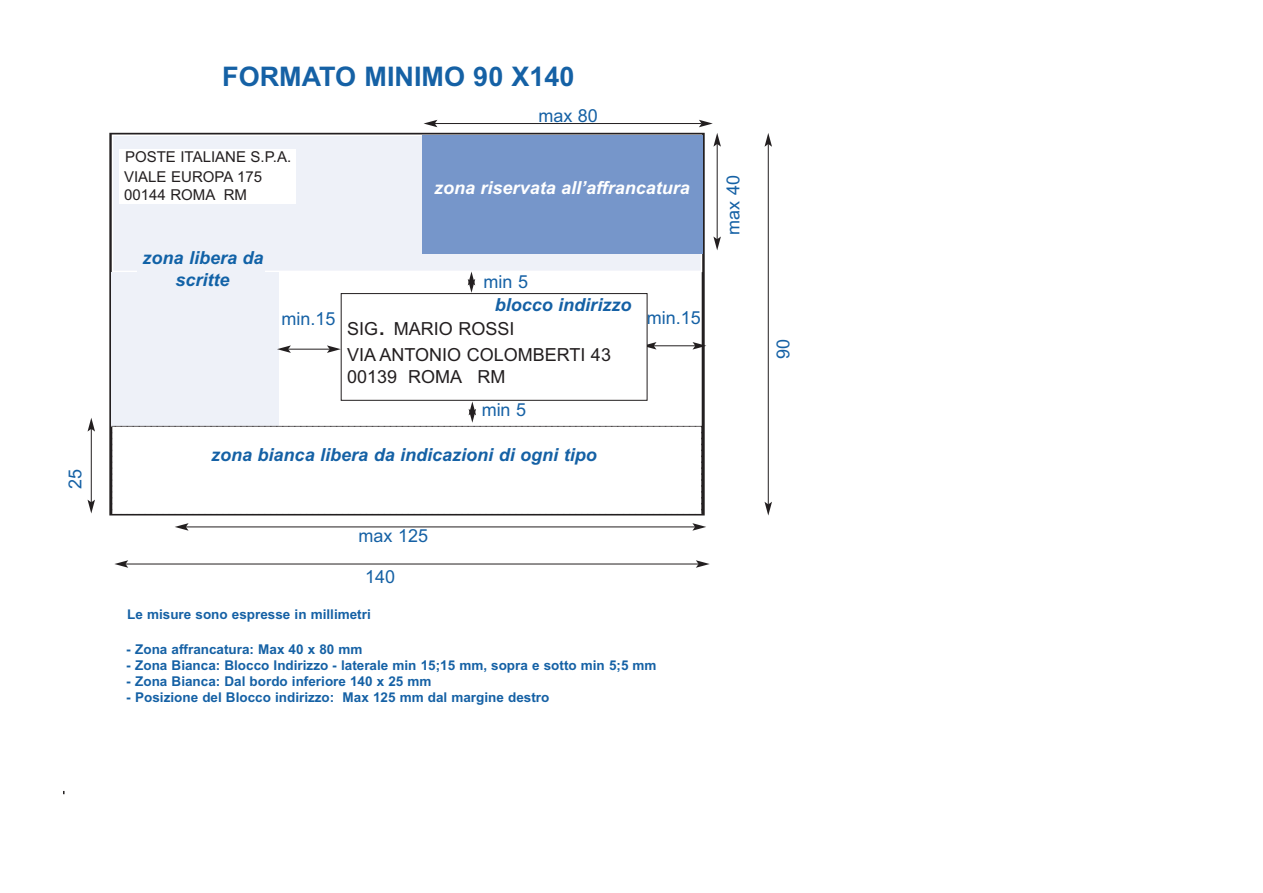
<style>
.page{position:relative;width:1263px;height:893px;background:#fff}
.page>*{position:absolute;margin:0;border:0;box-sizing:border-box;transform-origin:0 0}
.t1{font:700 27px "Arial";color:#1561a5}
.t2{font:italic 700 18px "Arial";color:#1561a5}
.t3{font:18px/25.8px "Arial";color:#231f20}
.t4{font:18px "Arial";color:#1561a5}
.t5{font:italic 700 18px "Arial";color:#fff}
.t6{font:italic 700 18px/21.6px "Arial";color:#1162a7;text-align:center}
.t7{font:15px/19.4px "Arial";color:#231f20}
.t8{font:700 13.5px "Arial";color:#1561a5}
.s1{font-size:27px}
</style>
<div class="page">
<div style="left:113px;top:136px;width:588px;height:135px;background:#eef1f8"></div>
<div style="left:112px;top:134px;width:590px;height:138px;border:2px solid #fff"></div>
<div style="left:422px;top:135px;width:280px;height:118px;background:#7696ca"></div>
<hr style="left:435px;top:123px;width:266px;height:1px;background:#231f20">
<svg style="left:424px;top:120px;width:13px;height:7px"></svg>
<svg style="left:699px;top:120px;width:14px;height:7px"></svg>
<hr style="left:717px;top:144px;width:1px;height:95px;background:#231f20">
<svg style="left:713px;top:236px;width:8px;height:14px"></svg>
<svg style="left:713px;top:133px;width:8px;height:14px"></svg>
<hr style="left:126px;top:564px;width:572px;height:1px;background:#231f20">
<svg style="left:114px;top:560px;width:14px;height:8px"></svg>
<svg style="left:696px;top:560px;width:14px;height:8px"></svg>
<div style="left:120px;top:149px;width:176px;height:55px;background:#fff"></div>
<hr style="left:654px;top:345px;width:41px;height:1px;background:#231f20">
<svg style="left:647px;top:342px;width:9px;height:8px"></svg>
<svg style="left:692px;top:342px;width:14px;height:8px"></svg>
<svg style="left:468px;top:272px;width:7px;height:21px"></svg>
<hr style="left:91px;top:429px;width:1px;height:73px;background:#231f20">
<svg style="left:88px;top:500px;width:7px;height:13px"></svg>
<svg style="left:88px;top:418px;width:7px;height:14px"></svg>
<div style="left:112px;top:272px;width:167px;height:154px;background:#eef1f8"></div>
<hr style="left:288px;top:349px;width:42px;height:1px;background:#231f20">
<svg style="left:277px;top:345px;width:14px;height:8px"></svg>
<svg style="left:327px;top:345px;width:14px;height:8px"></svg>
<hr style="left:768px;top:144px;width:1px;height:360px;background:#231f20">
<svg style="left:764px;top:133px;width:8px;height:14px"></svg>
<svg style="left:764px;top:502px;width:8px;height:14px"></svg>
<div style="left:341px;top:293px;width:306px;height:108px;border:1px solid #231f20"></div>
<svg style="left:112px;top:401px;width:590px;height:114px"></svg>
<div style="left:137px;top:230px;width:128px;height:68px;background:#eef1f8"></div>
<hr style="left:186px;top:527px;width:509px;height:1px;background:#231f20">
<svg style="left:175px;top:523px;width:14px;height:8px"></svg>
<svg style="left:692px;top:523px;width:14px;height:8px"></svg>
<h2 class="t4" style="left:65px;top:489px;width:22px;rotate:-90deg">25</h2>
<h1 class="t1" style="left:222px;top:61px;width:354px">FORMATO MINIMO 90 X140</h1>
<p class="t7" style="left:124px;top:147px;width:169px">POSTE ITALIANE S.P.A.<br>VIALE EUROPA 175</p>
<p class="t7" style="left:124px;top:185px;width:124px">00144 ROMA RM</p>
<h2 class="t4" style="left:538px;top:106px;width:61px">max 80</h2>
<h2 class="t5" style="left:434px;top:177px;width:257px">zona riservata all’affrancatura</h2>
<h2 class="t6" style="left:143px;top:247px;width:123px">zona libera da scritte</h2>
<h2 class="t4" style="left:281px;top:308px;width:56px">min.15</h2>
<h2 class="t4" style="left:483px;top:272px;width:46px">min 5</h2>
<h2 class="t2" style="left:495px;top:294px;width:138px">blocco indirizzo</h2>
<h2 class="t3" style="left:347px;top:316px;width:265px">SIG<span class="s1">.</span> MARIO ROSSI<br>VIA ANTONIO COLOMBERTI 43</h2>
<h2 class="t3" style="left:347px;top:364px;width:160px">00139 ROMA RM</h2>
<h2 class="t4" style="left:647px;top:307px;width:56px">min.15</h2>
<h2 class="t4" style="left:482px;top:400px;width:46px">min 5</h2>
<h2 class="t2" style="left:211px;top:444px;width:387px">zona bianca libera da indicazioni di ogni tipo</h2>
<h2 class="t4" style="left:359px;top:526px;width:71px">max 125</h2>
<h2 class="t4" style="left:365px;top:566px;width:32px">140</h2>
<p class="t8" style="left:127px;top:606px;width:245px">Le misure sono espresse in millimetri</p>
<p class="t8" style="left:127px;top:641px;width:237px">- Zona affrancatura: Max 40 x 80 mm</p>
<p class="t8" style="left:127px;top:657px;width:531px">- Zona Bianca: Blocco Indirizzo - laterale min 15;15 mm, sopra e sotto min 5;5 mm</p>
<p class="t8" style="left:127px;top:674px;width:306px">- Zona Bianca: Dal bordo inferiore 140 x 25 mm</p>
<p class="t8" style="left:127px;top:690px;width:424px">- Posizione del Blocco indirizzo: Max 125 mm dal margine destro</p>
<h2 class="t4" style="left:723px;top:235px;width:61px;rotate:-90deg">max 40</h2>
<h2 class="t4" style="left:772px;top:359px;width:22px;rotate:-90deg">90</h2>
</div>
